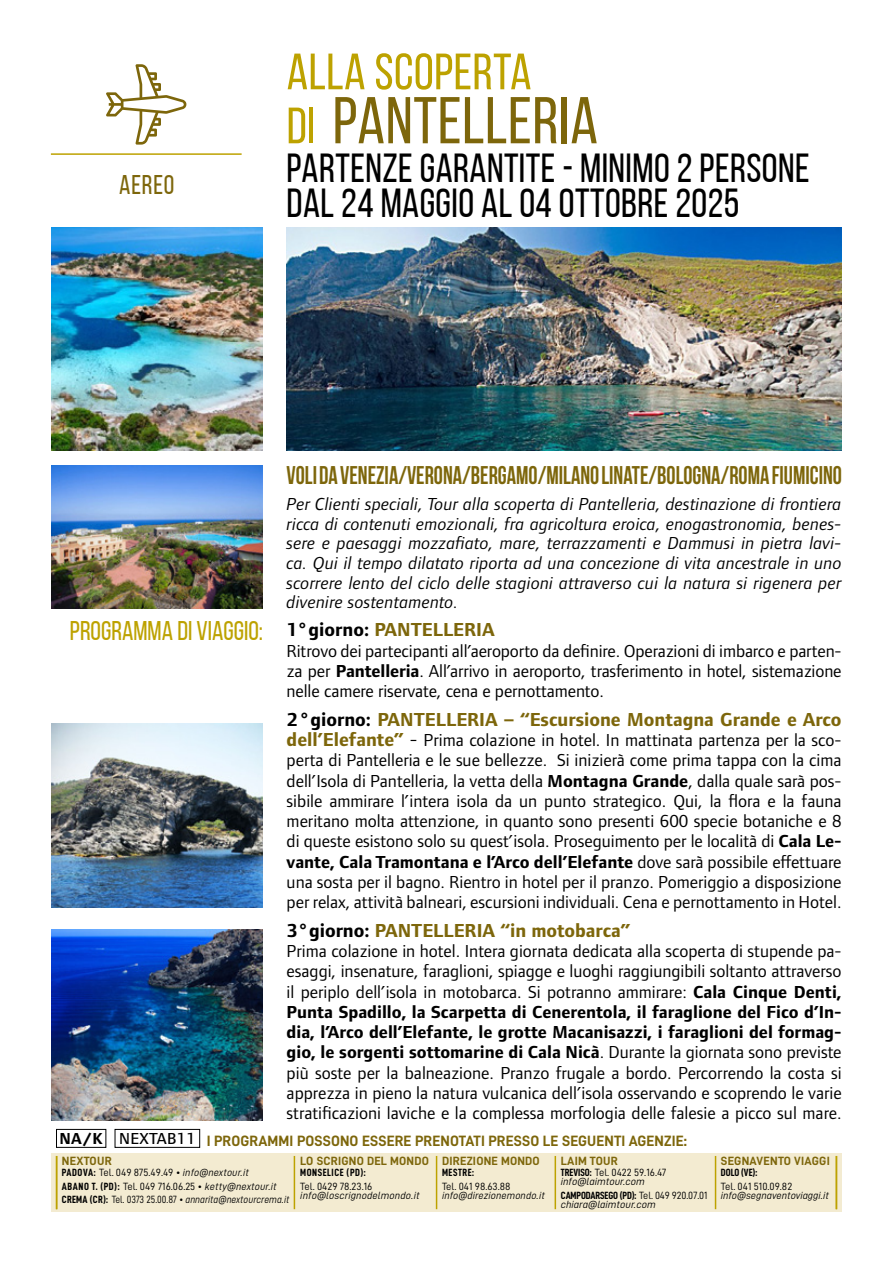
<style>
.page{position:relative;width:893px;height:1263px;background:#fff}
.page>*{position:absolute;margin:0;border:0;box-sizing:border-box;transform-origin:0 0}
.t1{font:66px "Bebas Neue";letter-spacing:.01em;color:#7d660b}
.t2{font:51px "Bebas Neue";letter-spacing:.01em;color:#bda200}
.t3{font:40.5px/34.5px "Bebas Neue";letter-spacing:.01em;color:#000}
.t4{font:27px "Bebas Neue";color:#bda200}
.t5{font:27px "Bebas Neue";letter-spacing:.03em;color:#7d660b}
.t6{font:700 25.5px "Bebas Neue";color:#7d660b;scale:.9 1}
.t7{font:700 19.5px "Foundry Form Sans OT2";color:#7d660b}
.t8{font:18px/20.2px "Foundry Form Sans OT2";color:#000;text-align:justify}
.t9{font:italic 18px/19.6px "Foundry Form Sans OT2";letter-spacing:.01em;color:#000;text-align:justify}
.t10{font:500 16.5px "Foundry Form Sans OT2";letter-spacing:.02em;color:#000}
.t11{font:15px "D DIN Bold";letter-spacing:.01em;color:#7d660b}
.t12{font:12px "D DIN Bold";letter-spacing:.02em;color:#7d660b}
.t13{font:10.5px/13.2px "D DIN";color:#000}
.t14{font:10.5px "D DIN Italic";color:#000}
.t15{font:10.5px "D DIN Italic";color:#000;scale:.9 1}
.t16{font:10.5px "D DIN Condensed Bold";color:#000}
.t17{font:10.5px "D DIN Condensed Bold";letter-spacing:.05em;color:#000}
.s1{font-size:51px;color:#bda200}
.s2{color:#000}
.s3{font-weight:700}
.s4{font-weight:700;font-size:19.5px;color:#7d660b}
.s5{font-size:19.5px}
.s6{font-family:"D DIN Condensed Bold"}
.s7{font-family:"D DIN Italic"}
.s8{font-family:"D DIN"}
</style>
<div class="page">
<div style="left:51px;top:1153px;width:791px;height:59px;background:#f3ebd1"></div>
<hr style="left:56px;top:1156px;width:1px;height:53px;background:#bda200">
<hr style="left:555px;top:1156px;width:1px;height:53px;background:#bda200">
<hr style="left:715px;top:1156px;width:1px;height:53px;background:#bda200">
<hr style="left:836px;top:1156px;width:1px;height:53px;background:#bda200">
<hr style="left:436px;top:1156px;width:1px;height:53px;background:#bda200">
<hr style="left:294px;top:1156px;width:1px;height:53px;background:#bda200">
<img style="left:287px;top:227px;width:555px;height:224px">
<img style="left:51px;top:227px;width:212px;height:224px">
<img style="left:51px;top:465px;width:212px;height:143px">
<hr style="left:51px;top:153px;width:191px;height:2px;background:#bda200">
<svg style="left:106px;top:64px;width:81px;height:81px"></svg>
<img style="left:51px;top:724px;width:212px;height:184px">
<div style="left:56px;top:1129px;width:50px;height:19px;border:1px solid #000"></div>
<div style="left:115px;top:1129px;width:85px;height:19px;border:1px solid #000"></div>
<img style="left:51px;top:929px;width:212px;height:191px">
<h3 class="t5" style="left:119px;top:170px;width:57px">AEREO</h3>
<h2 class="t2" style="left:287px;top:44px;width:246px">ALLA SCOPERTA</h2>
<h1 class="t1" style="left:287px;top:85px;width:313px"><span class="s1">DI</span> PANTELLERIA</h1>
<h3 class="t3" style="left:287px;top:151px;width:524px">PARTENZE GARANTITE - MINIMO 2 PERSONE<br>DAL 24 MAGGIO AL 04 OTTOBRE 2025</h3>
<h3 class="t4" style="left:70px;top:616px;width:195px">PROGRAMMA DI VIAGGIO:</h3>
<h3 class="t6" style="left:287px;top:462px;width:618px">VOLI DA VENEZIA/VERONA/BERGAMO/MILANO LINATE/BOLOGNA/ROMA FIUMICINO</h3>
<p class="t9" style="left:287px;top:493px;width:556px">Per Clienti speciali, Tour alla scoperta di Pantelleria, destinazione di frontiera ricca di contenuti emozionali, fra agricoltura eroica, enogastronomia, benes&shy;sere e paesaggi mozzafiato, mare, terrazzamenti e Dammusi in pietra lavi&shy;ca. Qui il tempo dilatato riporta ad una concezione di vita ancestrale in uno scorrere lento del ciclo delle stagioni attraverso cui la natura si rigenera per divenire sostentamento.</p>
<p class="t7" style="left:287px;top:615px;width:210px"><span class="s2">1°giorno:</span> PANTELLERIA</p>
<p class="t8" style="left:287px;top:639px;width:556px">Ritrovo dei partecipanti all’aeroporto da definire. Operazioni di imbarco e parten&shy;za per <span class="s3">Pantelleria</span>. All’arrivo in aeroporto, trasferimento in hotel, sistemazione nelle camere riservate, cena e pernottamento.</p>
<p class="t7" style="left:287px;top:705px;width:556px"><span class="s2">2°giorno:</span> PANTELLERIA – “Escursione Montagna Grande e Arco</p>
<p class="t8" style="left:287px;top:729px;width:556px"><span class="s4">dell’Elefante”</span> <span class="s5">-</span> Prima colazione in hotel. In mattinata partenza per la sco&shy;perta di Pantelleria e le sue bellezze. Si inizierà come prima tappa con la cima dell’Isola di Pantelleria, la vetta della <span class="s3">Montagna Grande</span>, dalla quale sarà pos&shy;sibile ammirare l’intera isola da un punto strategico. Qui, la flora e la fauna meritano molta attenzione, in quanto sono presenti 600 specie botaniche e 8 di queste esistono solo su quest’isola. Proseguimento per le località di <span class="s3">Cala Le&shy;vante, Cala Tramontana e l’Arco dell’Elefante</span> dove sarà possibile effettuare una sosta per il bagno. Rientro in hotel per il pranzo. Pomeriggio a disposizione per relax, attività balneari, escursioni individuali. Cena e pernottamento in Hotel.</p>
<p class="t7" style="left:287px;top:916px;width:345px"><span class="s2">3°giorno:</span> PANTELLERIA “in motobarca”</p>
<p class="t8" style="left:287px;top:940px;width:556px">Prima colazione in hotel. Intera giornata dedicata alla scoperta di stupende pa&shy;esaggi, insenature, faraglioni, spiagge e luoghi raggiungibili soltanto attraverso il periplo dell’isola in motobarca. Si potranno ammirare: <span class="s3">Cala Cinque Denti, Punta Spadillo, la Scarpetta di Cenerentola, il faraglione del Fico d’In&shy;dia, l’Arco dell’Elefante, le grotte Macanisazzi, i faraglioni del formag&shy;gio, le sorgenti sottomarine di Cala Nicà</span>. Durante la giornata sono previste più soste per la balneazione. Pranzo frugale a bordo. Percorrendo la costa si apprezza in pieno la natura vulcanica dell’isola osservando e scoprendo le varie stratificazioni laviche e la complessa morfologia delle falesie a picco sul mare.</p>
<p class="t10" style="left:60px;top:1126px;width:137px"><span class="s3">NA/K</span> NEXTAB11</p>
<p class="t11" style="left:207px;top:1133px;width:482px">I PROGRAMMI POSSONO ESSERE PRENOTATI PRESSO LE SEGUENTI AGENZIE:</p>
<p class="t12" style="left:62px;top:1154px;width:51px">NEXTOUR</p>
<p class="t13" style="left:62px;top:1166px;width:216px"><span class="s6">PADOVA:</span> Tel. 049 875.49.49 • <span class="s7">info@nextour.it<br></span><span class="s6">ABANO T. (PD):</span> Tel. 049 716.06.25 • <span class="s7">ketty@nextour.it</span></p>
<p class="t15" style="left:62px;top:1193px;width:254px"><span class="s6">CREMA (CR):</span> <span class="s8">Tel. 0373 25.00.87 •</span> annarita@nextourcrema.it</p>
<p class="t12" style="left:300px;top:1154px;width:130px">LO SCRIGNO DEL MONDO</p>
<p class="t17" style="left:300px;top:1167px;width:67px">MONSELICE (PD):</p>
<p class="t13" style="left:300px;top:1179px;width:74px">Tel. 0429 78.23.16</p>
<p class="t14" style="left:300px;top:1189px;width:121px">info@loscrignodelmondo.it</p>
<p class="t12" style="left:442px;top:1154px;width:99px">DIREZIONE MONDO</p>
<p class="t16" style="left:442px;top:1167px;width:34px">MESTRE:</p>
<p class="t13" style="left:442px;top:1179px;width:70px">Tel. 041 98.63.88</p>
<p class="t14" style="left:442px;top:1189px;width:104px">info@direzionemondo.it</p>
<p class="t12" style="left:561px;top:1154px;width:59px">LAIM TOUR</p>
<p class="t13" style="left:561px;top:1166px;width:107px"><span class="s6">TREVISO:</span> Tel. 0422 59.16.47</p>
<p class="t14" style="left:561px;top:1176px;width:86px">info@laimtour.com</p>
<p class="t16" style="left:561px;top:1189px;width:148px">CAMPODARSEGO (PD): <span class="s8">Tel. 049 920.07.01</span></p>
<p class="t14" style="left:561px;top:1198px;width:96px">chiara@laimtour.com</p>
<p class="t12" style="left:721px;top:1154px;width:110px">SEGNAVENTO VIAGGI</p>
<p class="t16" style="left:721px;top:1167px;width:38px">DOLO (VE):</p>
<p class="t13" style="left:721px;top:1179px;width:73px">Tel. 041 510.09.82</p>
<p class="t14" style="left:721px;top:1189px;width:110px">info@segnaventoviaggi.it</p>
</div>
